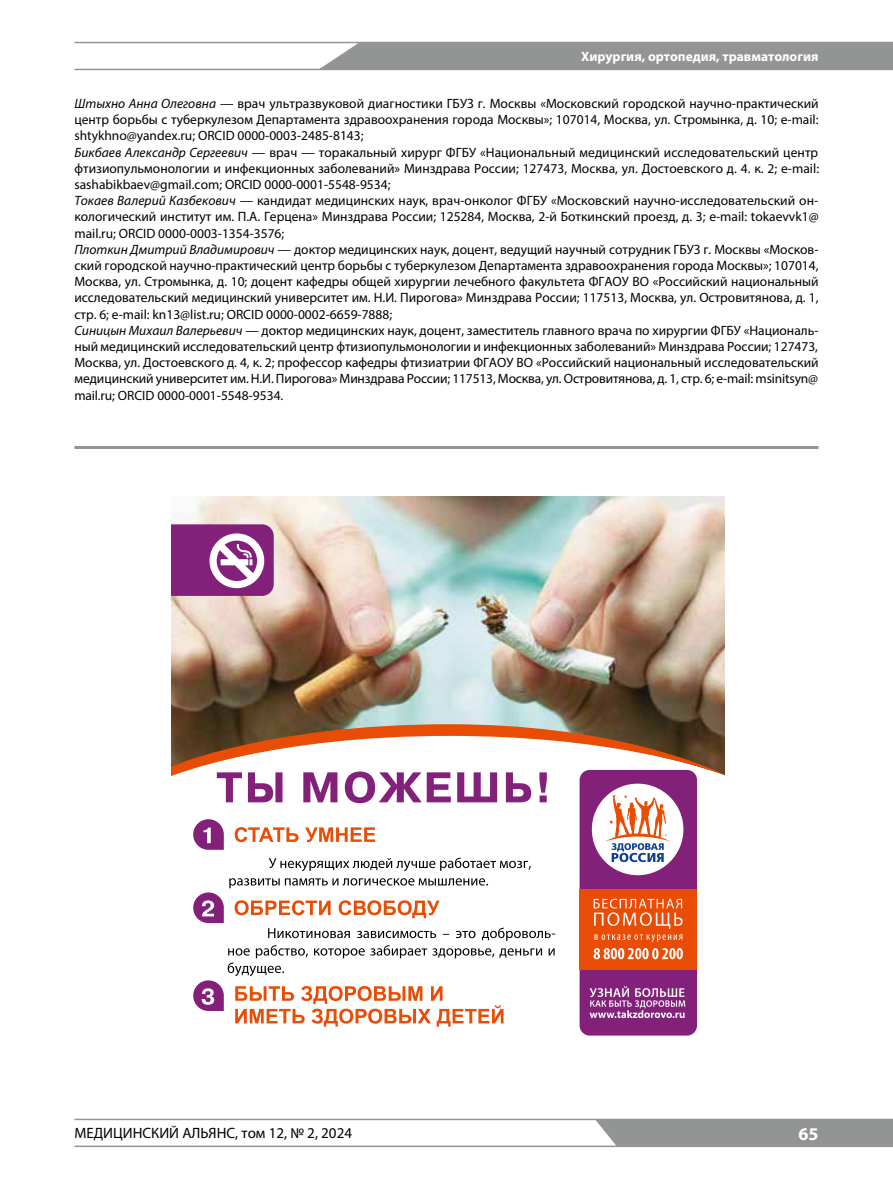
<style>
.page{position:relative;width:893px;height:1191px;background:#fff}
.page>*{position:absolute;margin:0;border:0;box-sizing:border-box;transform-origin:0 0}
.t1{font:700 18px "Myriad Pro";color:#fff}
.t2{font:15px "Myriad Pro";color:#000}
.t3{font:13.5px/16.2px "Myriad Pro";color:#000}
.t4{font:700 13.5px "Myriad Pro";color:#fff}
.s1{font-style:italic}
</style>
<div class="page">
<hr style="left:74px;top:1145px;width:819px;height:2px;background:#939494">
<hr style="left:74px;top:1118px;width:819px;height:2px;background:#939494">
<hr style="left:74px;top:42px;width:819px;height:1px;background:#939494">
<hr style="left:74px;top:69px;width:819px;height:1px;background:#939494">
<div style="left:318px;top:43px;width:575px;height:26px;background:#939494"></div>
<div style="left:594px;top:1120px;width:299px;height:26px;background:#939494"></div>
<img style="left:171px;top:497px;width:553px;height:227px">
<svg style="left:171px;top:524px;width:103px;height:72px"></svg>
<div style="left:193px;top:892px;width:31px;height:31px;background:#82207a;border-radius:15px"></div>
<svg style="left:202px;top:900px;width:12px;height:16px"></svg>
<div style="left:193px;top:980px;width:31px;height:31px;background:#82207a;border-radius:15px"></div>
<svg style="left:202px;top:988px;width:12px;height:17px"></svg>
<svg style="left:228px;top:927px;width:327px;height:49px"></svg>
<svg style="left:235px;top:986px;width:268px;height:40px"></svg>
<svg style="left:235px;top:900px;width:205px;height:18px"></svg>
<div style="left:580px;top:770px;width:117px;height:265px;background:#82207a;border-radius:10px"></div>
<svg style="left:171px;top:724px;width:553px;height:164px"></svg>
<div style="left:579px;top:888px;width:118px;height:81px;background:#e94c05"></div>
<svg style="left:590px;top:986px;width:95px;height:32px"></svg>
<svg style="left:594px;top:948px;width:89px;height:11px"></svg>
<svg style="left:594px;top:898px;width:89px;height:44px"></svg>
<hr style="left:74px;top:446px;width:745px;height:3px;background:#939494">
<p class="t4" style="left:581px;top:48px;width:239px">Хирургия, ортопедия, травматология</p>
<p class="t3" style="left:74px;top:95px;width:746px"><span class="s1">Штыхно Анна Олеговна</span> — врач ультразвуковой диагностики ГБУЗ г. Москвы «Московский городской научно-практический центр борьбы с туберкулезом Департамента здравоохранения города Москвы»; 107014, Москва, ул. Стромынка, д. 10; e-mail: shtykhno@yandex.ru; ORCID 0000-0003-2485-8143;<br><span class="s1">Бикбаев Александр Сергеевич</span> — врач — торакальный хирург ФГБУ «Национальный медицинский исследовательский центр фтизиопульмонологии и инфекционных заболеваний» Минздрава России; 127473, Москва, ул. Достоевского д. 4. к. 2; e-mail: sashabikbaev@gmail.com; ORCID 0000-0001-5548-9534;<br><span class="s1">Токаев Валерий Казбекович</span> — кандидат медицинских наук, врач-онколог ФГБУ «Московский научно-исследовательский он&shy;кологический институт им. П.А. Герцена» Минздрава России; 125284, Москва, 2-й Боткинский проезд, д. 3; e-mail: tokaevvk1@ mail.ru; ORCID 0000-0003-1354-3576;<br><span class="s1">Плоткин Дмитрий Владимирович</span> — доктор медицинских наук, доцент, ведущий научный сотрудник ГБУЗ г. Москвы «Москов&shy;ский городской научно-практический центр борьбы с туберкулезом Департамента здравоохранения города Москвы»; 107014, Москва, ул. Стромынка, д. 10; доцент кафедры общей хирургии лечебного факультета ФГАОУ ВО «Российский национальный исследовательский медицинский университет им. Н.И. Пирогова» Минздрава России; 117513, Москва, ул. Островитянова, д. 1, стр. 6; e-mail: kn13@list.ru; ORCID 0000-0002-6659-7888;<br><span class="s1">Синицын Михаил Валерьевич</span> — доктор медицинских наук, доцент, заместитель главного врача по хирургии ФГБУ «Националь&shy;ный медицинский исследовательский центр фтизиопульмонологии и инфекционных заболеваний» Минздрава России; 127473, Москва, ул. Достоевского д. 4, к. 2; профессор кафедры фтизиатрии ФГАОУ ВО «Российский национальный исследовательский медицинский университет им. Н.И. Пирогова» Минздрава России; 117513, Москва, ул. Островитянова, д. 1, стр. 6; e-mail: msinitsyn@ mail.ru; ORCID 0000-0001-5548-9534.</p>
<p class="t2" style="left:74px;top:1124px;width:279px">МЕДИЦИНСКИЙ АЛЬЯНС, том 12, № 2, 2024</p>
<h1 class="t1" style="left:799px;top:1122px;width:21px">65</h1>
</div>
